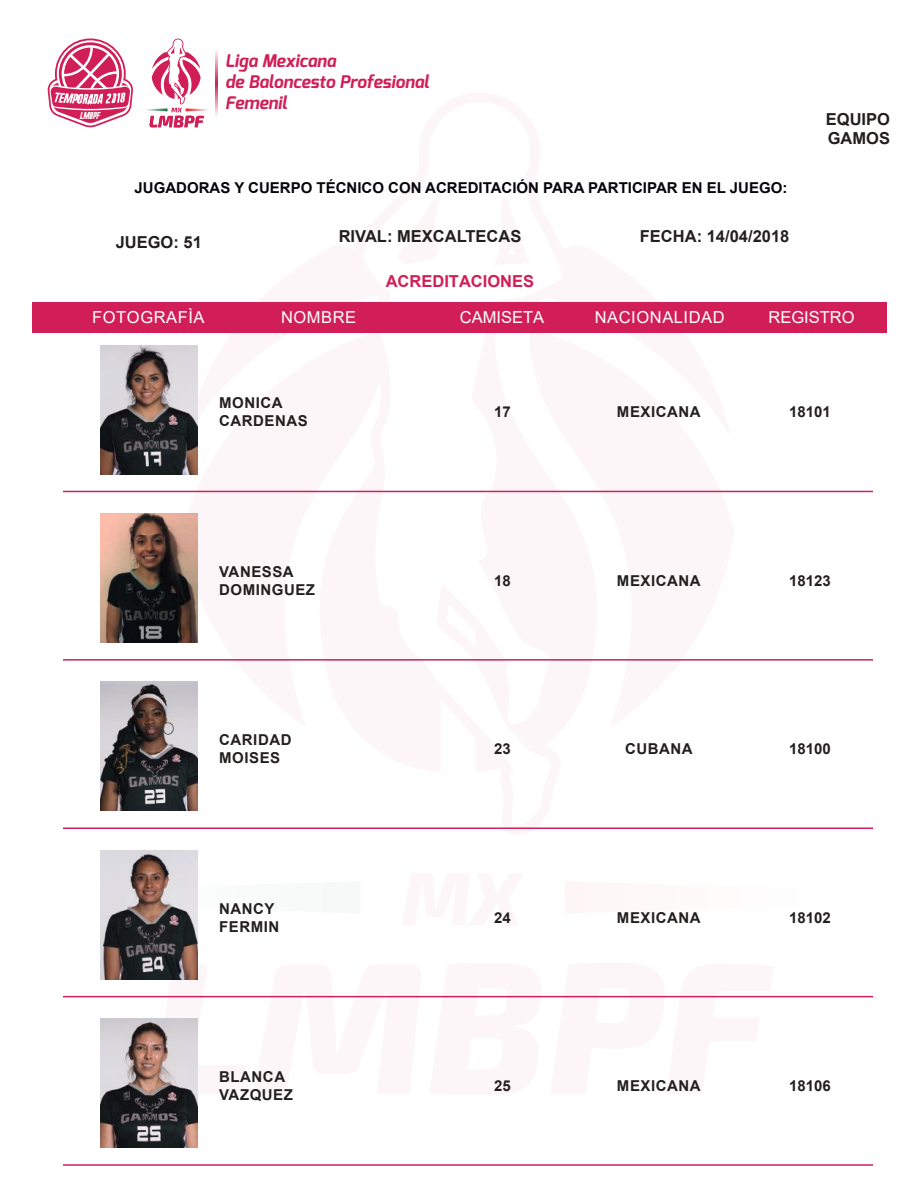
<style>
.page{position:relative;width:918px;height:1188px;background:#fff}
.page>*{position:absolute;margin:0;border:0;box-sizing:border-box;transform-origin:0 0}
.t1{font:italic 700 17.4px/20.9px "Exo";color:#d11e57}
.t2{font:700 16.5px/19.8px "Arial";color:#241f1f}
.t3{font:16.5px "Arial";letter-spacing:.035em;color:#fff}
.t4{font:16.5px "Arial";color:#fff}
.t5{font:700 16.5px "Arial";color:#d11e57}
.t6{font:700 15px/18px "Arial";letter-spacing:.035em;color:#241f1f}
.t7{font:700 15px "Arial";color:#05050a}
.t8{font:9.75px "Urae Nium";color:#fff}
</style>
<div class="page">
<svg style="left:146px;top:979px;width:639px;height:40px"></svg>
<svg style="left:361px;top:302px;width:203px;height:191px"></svg>
<div style="left:33px;top:303px;width:854px;height:30px;background:#d11e57"></div>
<svg style="left:146px;top:38px;width:62px;height:90px"></svg>
<svg style="left:215px;top:51px;width:2px;height:65px"></svg>
<svg style="left:48px;top:45px;width:85px;height:82px"></svg>
<img style="left:101px;top:345px;width:97px;height:129px">
<hr style="left:63px;top:491px;width:810px;height:1px;background:#d12057">
<img style="left:101px;top:513px;width:97px;height:129px">
<hr style="left:63px;top:659px;width:810px;height:2px;background:#d12057">
<img style="left:101px;top:682px;width:97px;height:129px">
<hr style="left:63px;top:827px;width:810px;height:2px;background:#d12057">
<img style="left:101px;top:850px;width:97px;height:129px">
<hr style="left:63px;top:996px;width:810px;height:1px;background:#d12057">
<img style="left:101px;top:1019px;width:97px;height:129px">
<hr style="left:63px;top:1164px;width:810px;height:2px;background:#d12057">
<p class="t1" style="left:225px;top:50px;width:205px">Liga Mexicana<br>de Baloncesto Profesional<br>Femenil</p>
<p class="t8" style="left:80px;top:112px;width:22px">lmbpf</p>
<p class="t2" style="left:826px;top:109px;width:66px">EQUIPO<br>GAMOS</p>
<p class="t7" style="left:135px;top:178px;width:654px">JUGADORAS Y CUERPO TÉCNICO CON ACREDITACIÓN PARA PARTICIPAR EN EL JUEGO:</p>
<p class="t2" style="left:116px;top:233px;width:88px">JUEGO: 51</p>
<p class="t2" style="left:339px;top:226px;width:184px">RIVAL: MEXCALTECAS</p>
<p class="t2" style="left:640px;top:226px;width:151px">FECHA: 14/04/2018</p>
<p class="t5" style="left:386px;top:270px;width:150px">ACREDITACIONES</p>
<p class="t3" style="left:92px;top:306px;width:114px">FOTOGRAFÌA</p>
<p class="t3" style="left:281px;top:306px;width:77px">NOMBRE</p>
<p class="t4" style="left:460px;top:306px;width:86px">CAMISETA</p>
<p class="t4" style="left:769px;top:306px;width:88px">REGISTRO</p>
<p class="t3" style="left:595px;top:306px;width:131px">NACIONALIDAD</p>
<p class="t6" style="left:219px;top:394px;width:90px">MONICA<br>CARDENAS</p>
<p class="t6" style="left:494px;top:403px;width:18px">17</p>
<p class="t6" style="left:617px;top:403px;width:85px">MEXICANA</p>
<p class="t6" style="left:789px;top:403px;width:43px">18101</p>
<p class="t6" style="left:219px;top:563px;width:97px">VANESSA<br>DOMINGUEZ</p>
<p class="t6" style="left:494px;top:572px;width:18px">18</p>
<p class="t6" style="left:617px;top:572px;width:85px">MEXICANA</p>
<p class="t6" style="left:789px;top:572px;width:43px">18123</p>
<p class="t6" style="left:219px;top:731px;width:74px">CARIDAD<br>MOISES</p>
<p class="t6" style="left:494px;top:740px;width:18px">23</p>
<p class="t6" style="left:625px;top:740px;width:69px">CUBANA</p>
<p class="t6" style="left:789px;top:740px;width:43px">18100</p>
<p class="t6" style="left:219px;top:899px;width:62px">NANCY<br>FERMIN</p>
<p class="t6" style="left:494px;top:908px;width:18px">24</p>
<p class="t6" style="left:617px;top:908px;width:85px">MEXICANA</p>
<p class="t6" style="left:789px;top:908px;width:43px">18102</p>
<p class="t6" style="left:219px;top:1068px;width:75px">BLANCA<br>VAZQUEZ</p>
<p class="t6" style="left:494px;top:1077px;width:18px">25</p>
<p class="t6" style="left:617px;top:1077px;width:85px">MEXICANA</p>
<p class="t6" style="left:789px;top:1077px;width:43px">18106</p>
</div>
